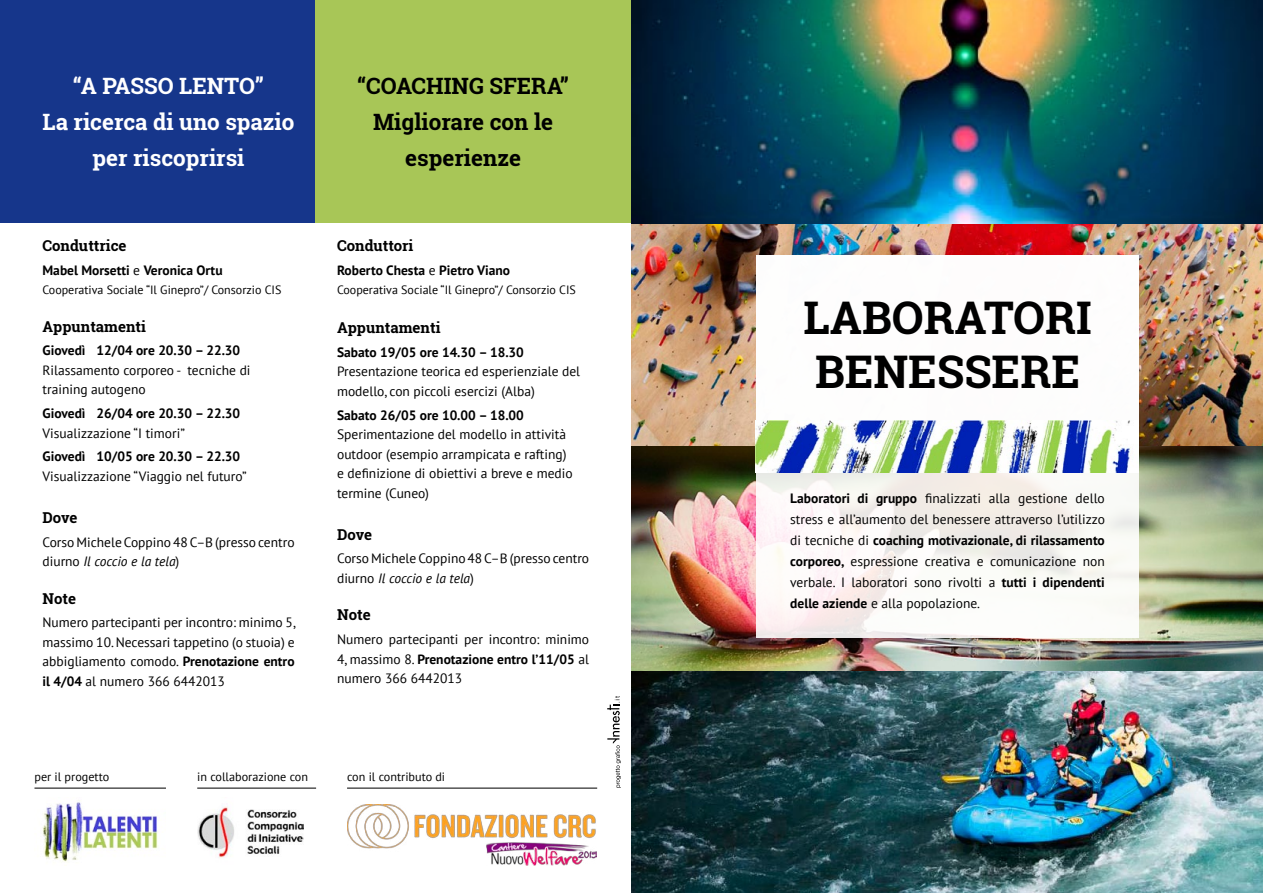
<style>
.page{position:relative;width:1263px;height:893px;background:#fff}
.page>*{position:absolute;margin:0;border:0;box-sizing:border-box;transform-origin:0 0}
.t1{font:700 45px/54px "Roboto Slab";color:#000}
.t2{font:700 22.5px/35.7px "Roboto Slab";color:#fff;text-align:center}
.t3{font:700 22.5px/35.7px "Roboto Slab";color:#000;text-align:center}
.t4{font:700 15px "Roboto Slab";color:#000}
.t5{font:13.5px/19.5px "PT Sans";color:#000}
.t6{font:700 13.5px "PT Sans";color:#000}
.t7{font:12.15px "PT Sans";color:#000}
.t8{font:12px "PT Sans";color:#000}
.s1{font-weight:400}
.s2{font-style:italic}
.s3{font-weight:700}
</style>
<div class="page">
<div style="left:0;top:0;width:316px;height:223px;background:#16368b"></div>
<div style="left:315px;top:0;width:316px;height:223px;background:#a8c657"></div>
<img style="left:631px;top:0;width:632px;height:669px">
<img style="left:631px;top:669px;width:632px;height:224px">
<svg style="left:607px;top:696px;width:14px;height:92px"></svg>
<hr style="left:197px;top:788px;width:119px;height:1px;background:#000">
<img style="left:197px;top:806px;width:106px;height:52px">
<hr style="left:347px;top:788px;width:250px;height:1px;background:#000">
<hr style="left:34px;top:788px;width:132px;height:1px;background:#000">
<img style="left:42px;top:800px;width:116px;height:62px">
<svg style="left:756px;top:421px;width:383px;height:217px;fill:#fbf9f6"></svg>
<div style="left:756px;top:255px;width:383px;height:166px;background:#fff"></div>
<img style="left:756px;top:421px;width:382px;height:51px">
<img style="left:348px;top:804px;width:248px;height:62px">
<h2 class="t2" style="left:43px;top:68px;width:253px">“A PASSO LENTO”<br>La ricerca di uno spazio per riscoprirsi</h2>
<p class="t4" style="left:43px;top:235px;width:86px">Conduttrice</p>
<p class="t6" style="left:43px;top:261px;width:182px">Mabel Morsetti <span class="s1">e</span> Veronica Ortu</p>
<p class="t8" style="left:43px;top:282px;width:240px">Cooperativa Sociale “Il Ginepro”/ Consorzio CIS</p>
<p class="t4" style="left:43px;top:316px;width:105px">Appuntamenti</p>
<p class="t6" style="left:43px;top:342px;width:199px">Giovedì 12/04 ore 20.30 – 22.30</p>
<p class="t5" style="left:43px;top:360px;width:210px">Rilassamento corporeo - tecniche di training autogeno</p>
<p class="t6" style="left:43px;top:404px;width:199px">Giovedì 26/04 ore 20.30 – 22.30</p>
<p class="t5" style="left:43px;top:423px;width:144px">Visualizzazione “I timori”</p>
<p class="t6" style="left:43px;top:448px;width:199px">Giovedì 10/05 ore 20.30 – 22.30</p>
<p class="t5" style="left:43px;top:466px;width:206px">Visualizzazione “Viaggio nel futuro”</p>
<p class="t4" style="left:43px;top:507px;width:37px">Dove</p>
<p class="t5" style="left:43px;top:532px;width:254px">Corso Michele Coppino 48 C–B (presso centro diurno <span class="s2">Il coccio e la tela</span>)</p>
<p class="t4" style="left:43px;top:588px;width:35px">Note</p>
<p class="t5" style="left:43px;top:612px;width:255px;text-align:justify">Numero partecipanti per incontro: minimo 5, massimo 10. Necessari tappetino (o stuoia) e abbigliamento comodo. <span class="s3">Prenotazione entro il 4/04</span> al numero 366 6442013</p>
<h2 class="t3" style="left:357px;top:68px;width:213px">“COACHING SFERA”<br>Migliorare con le esperienze</h2>
<p class="t4" style="left:337px;top:235px;width:78px">Conduttori</p>
<p class="t6" style="left:337px;top:261px;width:175px">Roberto Chesta <span class="s1">e</span> Pietro Viano</p>
<p class="t8" style="left:337px;top:282px;width:240px">Cooperativa Sociale “Il Ginepro”/ Consorzio CIS</p>
<p class="t4" style="left:337px;top:317px;width:105px">Appuntamenti</p>
<p class="t6" style="left:337px;top:343px;width:188px">Sabato 19/05 ore 14.30 – 18.30</p>
<p class="t5" style="left:337px;top:362px;width:245px">Presentazione teorica ed esperienziale del modello, con piccoli esercizi (Alba)</p>
<p class="t6" style="left:337px;top:406px;width:188px">Sabato 26/05 ore 10.00 – 18.00</p>
<p class="t5" style="left:337px;top:424px;width:237px">Sperimentazione del modello in attività outdoor (esempio arrampicata e rafting) e definizione di obiettivi a breve e medio termine (Cuneo)</p>
<p class="t4" style="left:337px;top:524px;width:37px">Dove</p>
<p class="t5" style="left:337px;top:548px;width:254px">Corso Michele Coppino 48 C–B (presso centro diurno <span class="s2">Il coccio e la tela</span>)</p>
<p class="t4" style="left:337px;top:604px;width:35px">Note</p>
<p class="t5" style="left:337px;top:629px;width:254px;text-align:justify">Numero partecipanti per incontro: minimo 4, massimo 8. <span class="s3">Prenotazione entro l’11/05</span> al numero 366 6442013</p>
<p class="t7" style="left:34px;top:769px;width:76px">per il progetto</p>
<p class="t7" style="left:197px;top:769px;width:112px">in collaborazione con</p>
<p class="t7" style="left:347px;top:769px;width:100px">con il contributo di</p>
<h1 class="t1" style="left:803px;top:291px;width:290px">LABORATORI<br>BENESSERE</h1>
<p class="t5" style="left:790px;top:487px;width:316px;line-height:21px;text-align:justify"><span class="s3">Laboratori di gruppo</span> finalizzati alla gestione dello stress e all’aumento del benessere attraverso l’utilizzo di tecniche di <span class="s3">coaching motivazionale, di rilassamento corporeo,</span> espressione creativa e comunicazione non verbale. I laboratori sono rivolti a <span class="s3">tutti i dipendenti delle aziende</span> e alla popolazione.</p>
</div>
